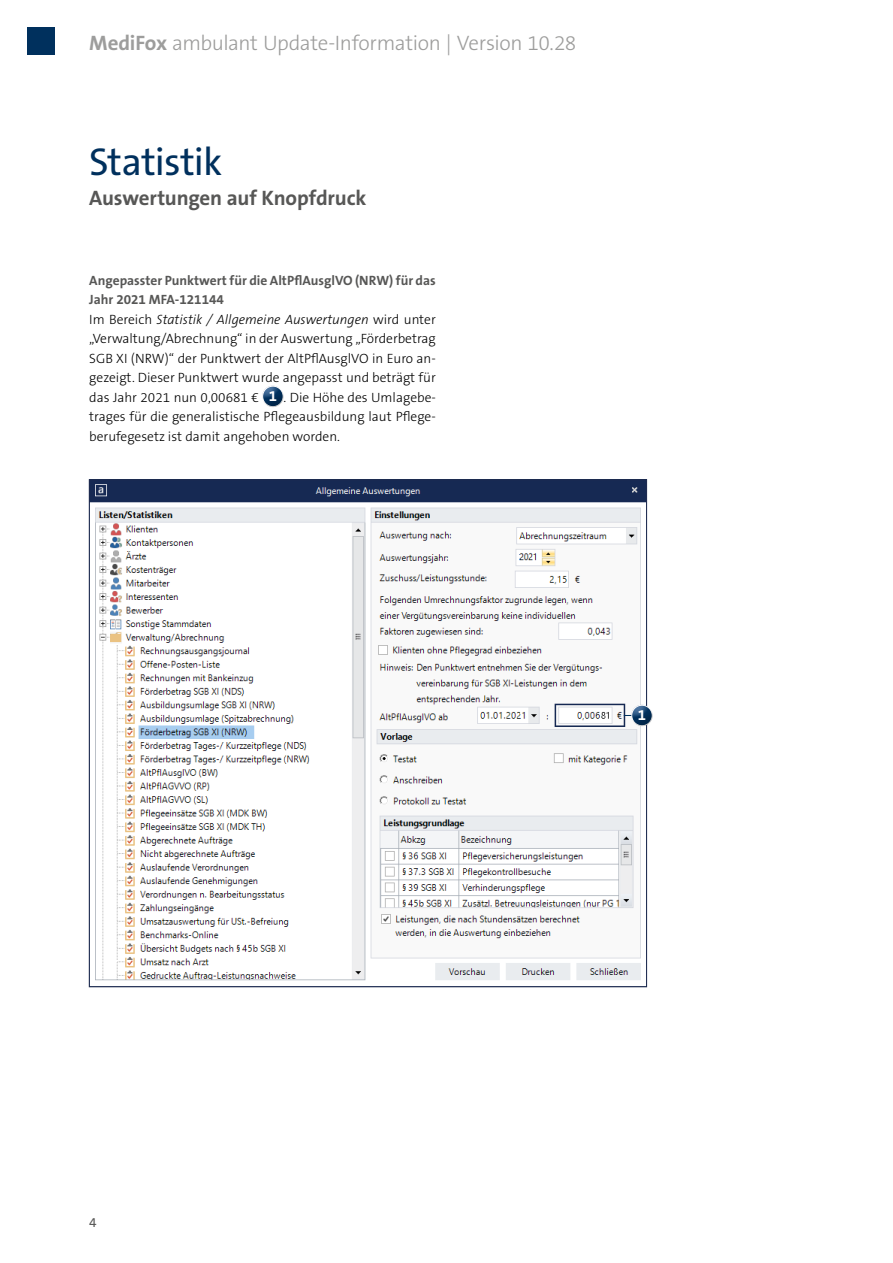
<style>
.page{position:relative;width:893px;height:1263px;background:#fff}
.page>*{position:absolute;margin:0;border:0;box-sizing:border-box;transform-origin:0 0}
.t1{font:39px "The Sans B5 Plain";letter-spacing:-.025em;color:#00305d}
.t2{font:300 21px "The Sans B3";letter-spacing:-.02em;color:#9d9d9c}
.t3{font:700 21px "The Sans B7";letter-spacing:-.01em;color:#575756}
.t4{font:700 15px "The Sans B7";color:#fff}
.t5{font:300 13.5px/19.5px "The Sans B3";color:#000;text-align:justify}
.t6{font:700 13.5px/19.5px "The Sans B7";color:#575756}
.t7{font:13.5px "The Sans B5 Plain";color:#575756}
.s1{font-family:"The Sans B7";font-weight:700}
.s2{font-style:italic}
.s3{font-family:"The Sans B7";font-weight:700;font-size:15px;color:#fff}
</style>
<div class="page">
<div style="left:28px;top:28px;width:27px;height:27px;background:#00305d"></div>
<div style="left:255px;top:384px;width:39px;height:25px;background:#000;opacity:.2"></div>
<img style="left:91px;top:481px;width:554px;height:500px">
<div style="left:621px;top:696px;width:38px;height:32px;background:#7682a5;opacity:.75"></div>
<div style="left:624px;top:703px;width:39px;height:26px;background:#000;opacity:.2"></div>
<h2 class="t2" style="left:89px;top:32px;width:489px"><span class="s1">MediFox</span> ambulant Update-Information | Version 10.28</h2>
<h1 class="t1" style="left:89px;top:141px;width:134px">Statistik</h1>
<h2 class="t3" style="left:89px;top:186px;width:279px">Auswertungen auf Knopfdruck</h2>
<p class="t6" style="left:89px;top:271px;width:348px">Angepasster Punktwert für die AltPflAusglVO (NRW) für das<br>Jahr 2021 MFA-121144</p>
<p class="t5" style="left:89px;top:310px;width:348px">Im Bereich <span class="s2">Statistik / Allgemeine Auswertungen</span> wird unter „Verwaltung/Abrechnung“ in der Auswertung „Förderbetrag SGB XI (NRW)“ der Punktwert der AltPflAusglVO in Euro an&shy;gezeigt. Dieser Punktwert wurde angepasst und beträgt für das Jahr 2021 nun 0,00681 € <span class="s3">1</span> . Die Höhe des Umlagebe&shy;trages für die generalistische Pflegeausbildung laut Pflege&shy;berufegesetz ist damit angehoben worden.</p>
<p class="t4" style="left:638px;top:707px;width:10px">1</p>
<p class="t7" style="left:89px;top:1215px;width:9px">4</p>
</div>
